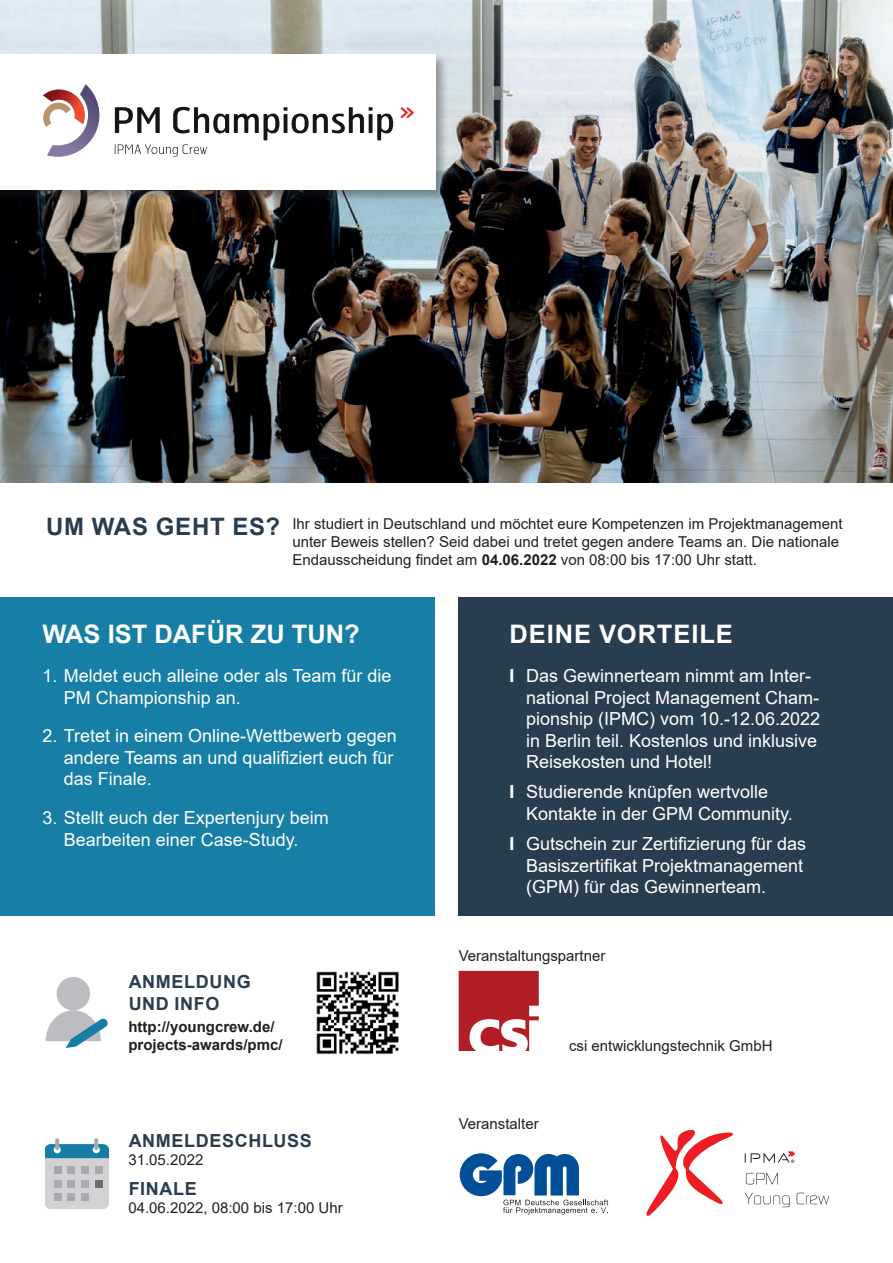
<style>
.page{position:relative;width:893px;height:1263px;background:#fff}
.page>*{position:absolute;margin:0;border:0;box-sizing:border-box;transform-origin:0 0}
.t1{font:700 25.5px "Arial";letter-spacing:.015em;color:#fff}
.t2{font:700 25.5px "Arial";letter-spacing:.035em;color:#fff}
.t3{font:18px/21.6px "Arial";color:#fff}
.t4{font:700 18px/21.6px "Arial";letter-spacing:.035em;color:#293d50}
.t5{font:15px/18px "Arial";color:#231f20}
.t6{font:700 15px/18px "Arial";color:#231f20}
.s1{font-weight:700;font-size:24px;color:#293d50}
.s2{font-weight:700}
</style>
<div class="page">
<svg style="left:46px;top:1144px;width:62px;height:65px;background:#a4bec9"></svg>
<svg style="left:54px;top:1146px;width:7px;height:7px"></svg>
<svg style="left:55px;top:1138px;width:4px;height:12px"></svg>
<svg style="left:93px;top:1146px;width:7px;height:7px"></svg>
<svg style="left:94px;top:1138px;width:4px;height:12px"></svg>
<div style="left:54px;top:1166px;width:8px;height:8px;background:#a8a9ad"></div>
<div style="left:67px;top:1166px;width:8px;height:8px;background:#a8a9ad"></div>
<div style="left:81px;top:1166px;width:8px;height:8px;background:#a8a9ad"></div>
<div style="left:95px;top:1166px;width:8px;height:8px;background:#a8a9ad"></div>
<div style="left:54px;top:1180px;width:8px;height:8px;background:#a8a9ad"></div>
<div style="left:67px;top:1180px;width:8px;height:8px;background:#a8a9ad"></div>
<div style="left:81px;top:1180px;width:8px;height:8px;background:#a8a9ad"></div>
<div style="left:95px;top:1180px;width:8px;height:8px;background:#6c6d70"></div>
<div style="left:54px;top:1193px;width:8px;height:8px;background:#a8a9ad"></div>
<div style="left:67px;top:1193px;width:8px;height:8px;background:#a8a9ad"></div>
<div style="left:81px;top:1193px;width:8px;height:8px;background:#a8a9ad"></div>
<img style="left:316px;top:971px;width:83px;height:84px">
<div style="left:57px;top:977px;width:33px;height:33px;background:#bcbdc0;border-radius:50%"></div>
<svg style="left:46px;top:1010px;width:62px;height:38px"></svg>
<img style="left:0;top:0;width:893px;height:483px">
<div style="left:0;top:52px;width:450px;height:152px;background:#231f20;opacity:.4"></div>
<div style="left:0;top:55px;width:435px;height:135px;background:#fff"></div>
<svg style="left:115px;top:107px;width:278px;height:50px"></svg>
<svg style="left:43px;top:84px;width:56px;height:73px"></svg>
<svg style="left:400px;top:107px;width:14px;height:11px"></svg>
<div style="left:0;top:597px;width:434px;height:319px;background:#177ea5"></div>
<div style="left:459px;top:597px;width:434px;height:319px;background:#293d50"></div>
<svg style="left:460px;top:1153px;width:148px;height:61px"></svg>
<svg style="left:646px;top:1129px;width:183px;height:87px"></svg>
<svg style="left:459px;top:971px;width:80px;height:80px"></svg>
<p class="t5" style="left:292px;top:514px;width:552px;text-indent:-246px"><span class="s1">UM WAS GEHT ES?</span> Ihr studiert in Deutschland und möchtet eure Kompetenzen im Projektmanagement unter Beweis stellen? Seid dabei und tretet gegen andere Teams an. Die nationale<br>Endausscheidung findet am <span class="s2">04.06.2022</span> von 08:00 bis 17:00 Uhr statt.</p>
<h1 class="t1" style="left:43px;top:616px;width:319px">WAS IST DAFÜR ZU TUN?</h1>
<p class="t3" style="left:64px;top:665px;width:329px;text-indent:-21px">1. Meldet euch alleine oder als Team für die<br>PM Championship an.</p>
<p class="t3" style="left:64px;top:725px;width:335px;text-indent:-21px">2. Tretet in einem Online-Wettbewerb gegen andere Teams an und qualifiziert euch für das Finale.</p>
<p class="t3" style="left:43px;top:807px;width:288px;text-align:center">3. Stellt euch der Expertenjury beim<br>Bearbeiten einer Case-Study.</p>
<p class="t4" style="left:129px;top:971px;width:124px">ANMELDUNG<br>UND INFO</p>
<p class="t6" style="left:128px;top:1018px;width:156px">http://youngcrew.de/ projects-awards/pmc/</p>
<p class="t4" style="left:129px;top:1130px;width:185px">ANMELDESCHLUSS</p>
<p class="t5" style="left:128px;top:1151px;width:77px">31.05.2022</p>
<p class="t4" style="left:129px;top:1178px;width:70px">FINALE</p>
<p class="t5" style="left:128px;top:1199px;width:216px">04.06.2022, 08:00 bis 17:00 Uhr</p>
<h1 class="t2" style="left:510px;top:616px;width:225px">DEINE VORTEILE</h1>
<p class="t3" style="left:526px;top:665px;width:296px;text-indent:-17px"><span class="s2">l</span> Das Gewinnerteam nimmt am Inter&shy;national Project Management Cham&shy;pionship (IPMC) vom 10.-12.06.2022 in Berlin teil. Kostenlos und inklusive Reisekosten und Hotel!</p>
<p class="t3" style="left:526px;top:781px;width:268px;text-indent:-17px"><span class="s2">l</span> Studierende knüpfen wertvolle<br>Kontakte in der GPM Community.</p>
<p class="t3" style="left:526px;top:833px;width:282px;text-indent:-17px"><span class="s2">l</span> Gutschein zur Zertifizierung für das<br>Basiszertifikat Projektmanagement (GPM) für das Gewinnerteam.</p>
<p class="t5" style="left:459px;top:947px;width:148px">Veranstaltungspartner</p>
<p class="t5" style="left:459px;top:1115px;width:82px">Veranstalter</p>
<p class="t5" style="left:569px;top:1036px;width:205px">csi entwicklungstechnik GmbH</p>
</div>
